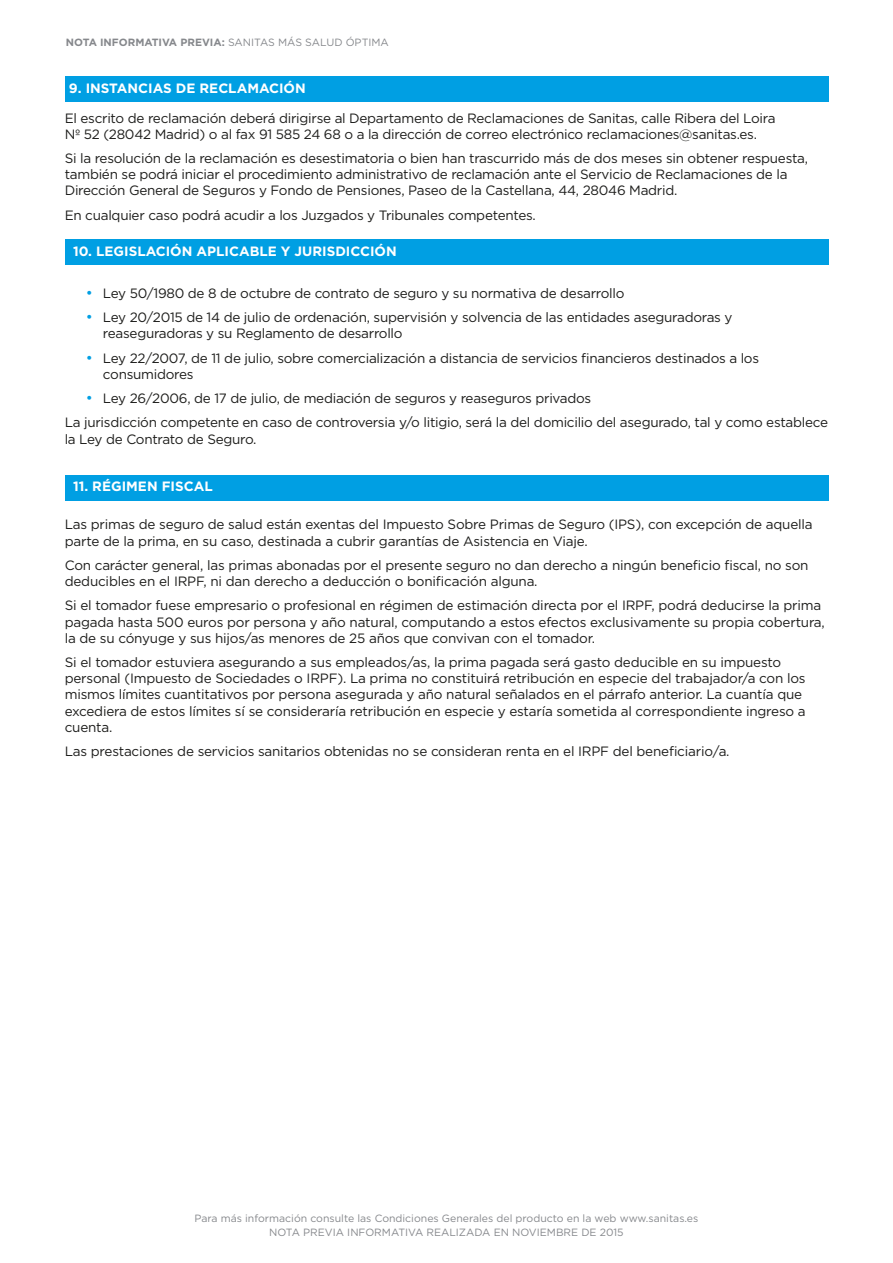
<style>
.page{position:relative;width:893px;height:1263px;background:#fff}
.page>*{position:absolute;margin:0;border:0;box-sizing:border-box;transform-origin:0 0}
.t1{font:13.5px/16.2px "Gotham";letter-spacing:-.02em;color:#1d1d1b}
.t2{font:700 13.5px "Gotham";color:#fff}
.t3{font:10.5px/13.5px "Gotham";color:#86888c;text-align:center}
.t4{font:700 10.5px "Gotham";color:#86888c}
.s1{font-weight:400}
.s2{font-size:14.85px;color:#009fe3}
</style>
<div class="page">
<div style="left:65px;top:77px;width:764px;height:25px;background:#009fe3"></div>
<div style="left:65px;top:239px;width:764px;height:26px;background:#009fe3"></div>
<div style="left:65px;top:475px;width:764px;height:25px;background:#009fe3"></div>
<p class="t4" style="left:66px;top:35px;width:324px">NOTA INFORMATIVA PREVIA: <span class="s1">SANITAS MÁS SALUD ÓPTIMA</span></p>
<p class="t2" style="left:69px;top:79px;width:238px">9. INSTANCIAS DE RECLAMACIÓN</p>
<p class="t1" style="left:65px;top:109px;width:712px">El escrito de reclamación deberá dirigirse al Departamento de Reclamaciones de Sanitas, calle Ribera del Loira<br>Nº 52 (28042 Madrid) o al fax 91 585 24 68 o a la dirección de correo electrónico reclamaciones@sanitas.es.</p>
<p class="t1" style="left:65px;top:150px;width:745px">Si la resolución de la reclamación es desestimatoria o bien han trascurrido más de dos meses sin obtener respuesta, también se podrá iniciar el procedimiento administrativo de reclamación ante el Servicio de Reclamaciones de la<br>Dirección General de Seguros y Fondo de Pensiones, Paseo de la Castellana, 44, 28046 Madrid.</p>
<p class="t1" style="left:65px;top:207px;width:473px">En cualquier caso podrá acudir a los Juzgados y Tribunales competentes.</p>
<p class="t2" style="left:73px;top:242px;width:325px">10. LEGISLACIÓN APLICABLE Y JURISDICCIÓN</p>
<p class="t1" style="left:86px;top:285px;width:540px"><span class="s2">•</span> Ley 50/1980 de 8 de octubre de contrato de seguro y su normativa de desarrollo</p>
<p class="t1" style="left:103px;top:309px;width:631px;text-indent:-17px"><span class="s2">•</span> Ley 20/2015 de 14 de julio de ordenación, supervisión y solvencia de las entidades aseguradoras y reaseguradoras y su Reglamento de desarrollo</p>
<p class="t1" style="left:103px;top:349px;width:658px;text-indent:-17px"><span class="s2">•</span> Ley 22/2007, de 11 de julio, sobre comercialización a distancia de servicios financieros destinados a los consumidores</p>
<p class="t1" style="left:65px;top:386px;width:765px;line-height:24.3px;text-indent:21px"><span class="s2">•</span> Ley 26/2006, de 17 de julio, de mediación de seguros y reaseguros privados<br>La jurisdicción competente en caso de controversia y/o litigio, será la del domicilio del asegurado, tal y como establece</p>
<p class="t1" style="left:65px;top:430px;width:193px">la Ley de Contrato de Seguro.</p>
<p class="t2" style="left:73px;top:477px;width:141px">11. RÉGIMEN FISCAL</p>
<p class="t1" style="left:65px;top:516px;width:749px">Las primas de seguro de salud están exentas del Impuesto Sobre Primas de Seguro (IPS), con excepción de aquella parte de la prima, en su caso, destinada a cubrir garantías de Asistencia en Viaje.</p>
<p class="t1" style="left:65px;top:557px;width:745px">Con carácter general, las primas abonadas por el presente seguro no dan derecho a ningún beneficio fiscal, no son deducibles en el IRPF, ni dan derecho a deducción o bonificación alguna.</p>
<p class="t1" style="left:65px;top:597px;width:762px">Si el tomador fuese empresario o profesional en régimen de estimación directa por el IRPF, podrá deducirse la prima pagada hasta 500 euros por persona y año natural, computando a estos efectos exclusivamente su propia cobertura, la de su cónyuge y sus hijos/as menores de 25 años que convivan con el tomador.</p>
<p class="t1" style="left:65px;top:654px;width:742px">Si el tomador estuviera asegurando a sus empleados/as, la prima pagada será gasto deducible en su impuesto personal (Impuesto de Sociedades o IRPF). La prima no constituirá retribución en especie del trabajador/a con los mismos límites cuantitativos por persona asegurada y año natural señalados en el párrafo anterior. La cuantía que excediera de estos límites sí se consideraría retribución en especie y estaría sometida al correspondiente ingreso a cuenta.</p>
<p class="t1" style="left:65px;top:743px;width:666px">Las prestaciones de servicios sanitarios obtenidas no se consideran renta en el IRPF del beneficiario/a.</p>
<p class="t3" style="left:195px;top:1212px;width:505px">Para más información consulte las Condiciones Generales del producto en la web www.sanitas.es<br>NOTA PREVIA INFORMATIVA REALIZADA EN NOVIEMBRE DE 2015</p>
</div>
